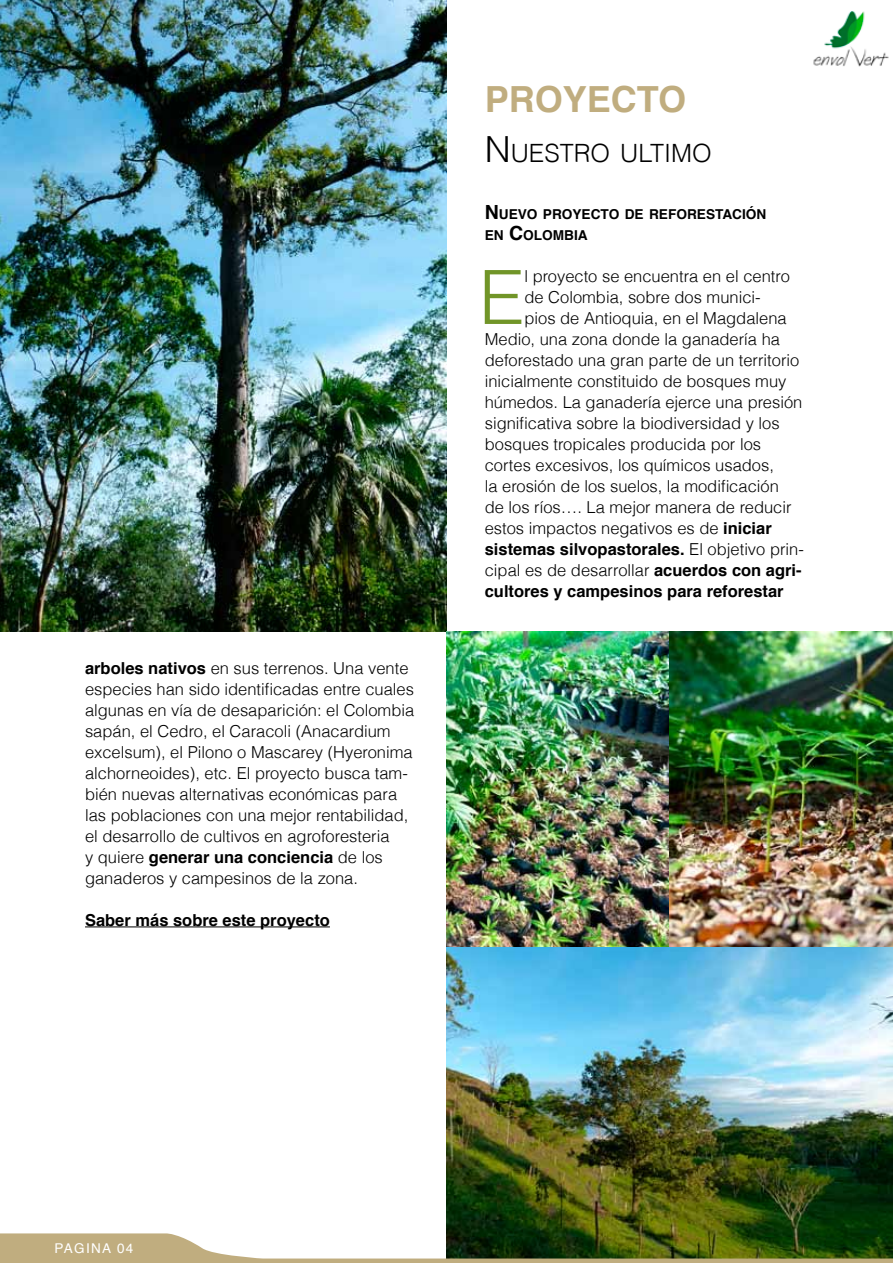
<style>
.page{position:relative;width:893px;height:1263px;background:#fff}
.page>*{position:absolute;margin:0;border:0;box-sizing:border-box;transform-origin:0 0}
.t1{font:300 74.85px "Helvetica";color:#719528}
.t2{font:700 36px "Helvetica";color:#c0ad7f}
.t3{font:300 25.2px "Helvetica";color:#000}
.t4{font:300 16.5px/21px "Helvetica";color:#000}
.t5{font:700 16.5px "Helvetica";color:#000}
.t6{font:700 13.65px/21px "Helvetica";color:#000}
.t7{font:13.5px "Helvetica";letter-spacing:.1em;color:#fff}
.s1{font-weight:700}
.s2{font-size:36px}
.s3{font-size:19.5px}
.s4{font-weight:300}
</style>
<div class="page">
<img style="left:447px;top:947px;width:446px;height:286px">
<img style="left:0;top:0;width:446px;height:631px">
<svg style="left:0;top:1233px;width:893px;height:30px"></svg>
<img style="left:813px;top:11px;width:76px;height:56px">
<img style="left:447px;top:631px;width:223px;height:316px">
<img style="left:670px;top:631px;width:223px;height:316px">
<hr style="left:85px;top:926px;width:245px;height:1px;background:#000">
<p class="t4" style="left:85px;top:657px;width:331px"><span class="s1">arboles nativos</span> en sus terrenos. Una vente especies han sido identificadas entre cuales algunas en vía de desaparición: el Colombia sapán, el Cedro, el Caracoli (Anacardium excelsum), el Pilono o Mascarey (Hyeronima alchorneoides), etc. El proyecto busca tam&shy;bién nuevas alternativas económicas para las poblaciones con una mejor rentabilidad, el desarrollo de cultivos en agroforesteria<br>y quiere <span class="s1">generar una conciencia</span> de los ganaderos y campesinos de la zona.</p>
<p class="t5" style="left:85px;top:906px;width:246px">Saber más sobre este proyecto</p>
<h2 class="t2" style="left:485px;top:70px;width:26px">PROY</h2>
<h2 class="t2" style="left:587px;top:70px;width:50px">ECTO</h2>
<h3 class="t3" style="left:485px;top:137px;width:228px"><span class="s2">N</span>U ESTRO ULTIMO</h3>
<p class="t6" style="left:485px;top:204px;width:283px"><span class="s3">N</span> UEVO PROYECTO DE REFORESTACIÓN<br>EN <span class="s3">C</span>OLOMBIA</p>
<h1 class="t1" style="left:479px;top:251px;width:47px">E</h1>
<p class="t4" style="left:524px;top:265px;width:267px">l proyecto se encuentra en el centro</p>
<p class="t4" style="left:524px;top:286px;width:238px">de Colombia, sobre dos munici-</p>
<p class="t4" style="left:524px;top:307px;width:264px">pios de Antioquia, en el Magdalena</p>
<p class="t4" style="left:485px;top:328px;width:297px">Medio, una zona donde la ganadería ha</p>
<p class="t4" style="left:485px;top:349px;width:316px">deforestado una gran parte de un territorio</p>
<p class="t4" style="left:485px;top:370px;width:303px">inicialmente constituido de bosques muy</p>
<p class="t4" style="left:485px;top:391px;width:319px">húmedos. La ganadería ejerce una presión</p>
<p class="t4" style="left:485px;top:412px;width:296px">significativa sobre la biodiversidad y los</p>
<p class="t4" style="left:485px;top:433px;width:278px">bosques tropicales producida por los</p>
<p class="t4" style="left:485px;top:454px;width:291px">cortes excesivos, los químicos usados,</p>
<p class="t4" style="left:485px;top:475px;width:296px">la erosión de los suelos, la modificación</p>
<p class="t4" style="left:485px;top:496px;width:308px">de los ríos…. La mejor manera de reducir</p>
<p class="t4" style="left:485px;top:517px;width:289px">estos impactos negativos es de <span class="s1">iniciar</span></p>
<p class="t5" style="left:485px;top:536px;width:321px">sistemas silvopastorales. <span class="s4">El objetivo prin-</span></p>
<p class="t4" style="left:485px;top:559px;width:318px">cipal es de desarrollar <span class="s1">acuerdos con agri-</span></p>
<p class="t5" style="left:485px;top:578px;width:300px">cultores y campesinos para reforestar</p>
<p class="t7" style="left:55px;top:1238px;width:80px">PAGINA 04</p>
</div>
